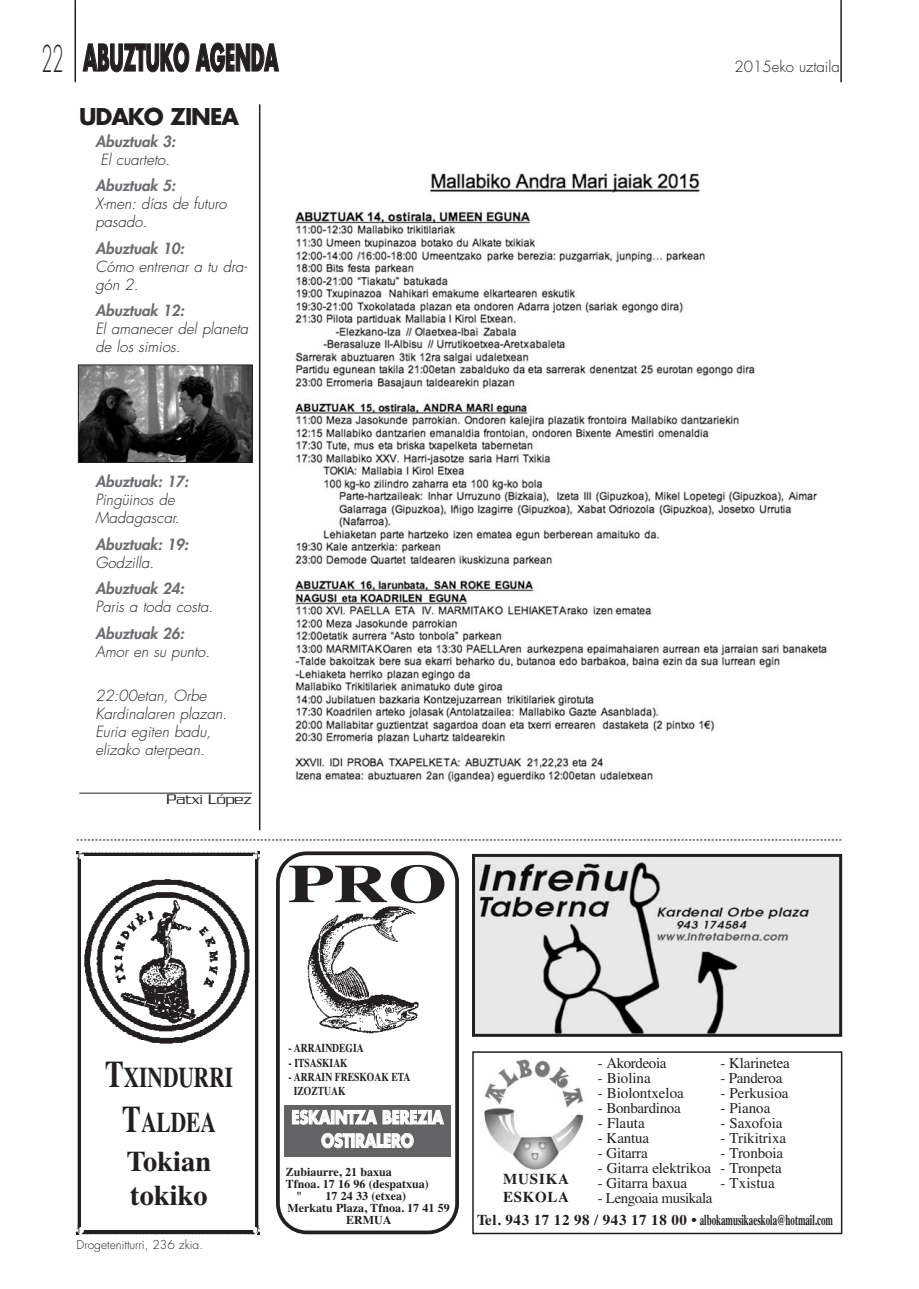
<style>
.page{position:relative;width:919px;height:1289px;background:#fff}
.page>*{position:absolute;margin:0;border:0;box-sizing:border-box;transform-origin:0 0}
.t1{font:700 53.85px "Times";color:#231f20;scale:1.4 1}
.t2{font:700 36px "Futura";color:#231f20;scale:.5 1}
.t3{font:300 36px "Futura";color:#231f20;scale:.5 1}
.t4{font:700 28.5px/45px "Times";color:#231f20;text-align:center;scale:.75 1}
.t5{font:700 28.5px/34.2px "Times";color:#231f20}
.t6{font:700 22.5px "Futura";letter-spacing:-.05em;color:#231f20}
.t7{font:700 18px/23.4px "Futura";color:#fff;text-align:center;scale:.8 1}
.t8{font:italic 300 15px/18px "Futura";color:#231f20}
.t9{font:15px "Times";letter-spacing:-.01em;color:#231f20}
.t10{font:italic 800 15px "Futura";color:#6c6d70}
.t11{font:700 15px "Times";letter-spacing:-.005em;color:#231f20}
.t12{font:15px "Times";letter-spacing:-.03em;color:#231f20}
.t13{font:300 15px "Futura";color:#231f20}
.t14{font:700 15px/18px "Times";letter-spacing:.05em;color:#231f20}
.t15{font:300 15px "Serpentine";color:#231f20}
.t16{font:700 12px/12px "Times";color:#231f20;text-align:center}
.t17{font:700 12px/14.4px "Times";color:#231f20;scale:.8 1}
.t18{font:300 12px "Futura";color:#231f20}
.s1{font-size:37.5px}
</style>
<div class="page">
<hr style="left:74px;top:1px;width:2px;height:81px;background:#231f20">
<hr style="left:840px;top:1px;width:1px;height:81px;background:#231f20">
<svg style="left:77px;top:839px;width:764px;height:1px"></svg>
<svg style="left:276px;top:851px;width:183px;height:383px"></svg>
<div style="left:284px;top:1105px;width:166px;height:51px;background:#636366"></div>
<img style="left:84px;top:879px;width:166px;height:165px">
<svg style="left:77px;top:851px;width:183px;height:8px"></svg>
<img style="left:256px;top:859px;width:3px;height:367px">
<svg style="left:77px;top:1226px;width:183px;height:8px"></svg>
<img style="left:77px;top:859px;width:3px;height:367px">
<img style="left:476px;top:857px;width:362px;height:175px">
<div style="left:472px;top:853px;width:370px;height:183px;border:3px solid #231f20"></div>
<img style="left:484px;top:1059px;width:100px;height:111px">
<div style="left:472px;top:1051px;width:370px;height:183px;border:2px solid #231f20"></div>
<hr style="left:79px;top:792px;width:173px;height:1px;background:#231f20">
<hr style="left:259px;top:104px;width:1px;height:726px;background:#231f20">
<img style="left:80px;top:366px;width:171px;height:95px">
<div style="left:78px;top:364px;width:175px;height:99px;border:1px solid #231f20"></div>
<img style="left:295px;top:173px;width:532px;height:610px">
<h2 class="t3" style="left:41px;top:42px;width:46px">22</h2>
<h2 class="t2" style="left:83px;top:41px;width:392px">ABUZTUKO AGENDA</h2>
<h3 class="t6" style="left:79px;top:106px;width:161px">UDAKO ZINEA</h3>
<p class="t10" style="left:95px;top:133px;width:84px">Abuztuak 3:</p>
<p class="t8" style="left:100px;top:151px;width:74px">El cuarteto.</p>
<p class="t10" style="left:95px;top:178px;width:84px">Abuztuak 5:</p>
<p class="t8" style="left:95px;top:196px;width:135px">X-men: días de futuro pasado.</p>
<p class="t10" style="left:95px;top:240px;width:93px">Abuztuak 10:</p>
<p class="t8" style="left:95px;top:258px;width:155px">Cómo entrenar a tu dra&shy;gón 2.</p>
<p class="t10" style="left:95px;top:303px;width:93px">Abuztuak 12:</p>
<p class="t8" style="left:95px;top:321px;width:157px">El amanecer del planeta de los simios.</p>
<p class="t10" style="left:95px;top:473px;width:97px">Abuztuak: 17:</p>
<p class="t8" style="left:95px;top:491px;width:88px">Pingüinos de<br>Madagascar.</p>
<p class="t10" style="left:95px;top:536px;width:97px">Abuztuak: 19:</p>
<p class="t8" style="left:95px;top:554px;width:63px">Godzilla.</p>
<p class="t10" style="left:95px;top:580px;width:93px">Abuztuak 24:</p>
<p class="t8" style="left:95px;top:598px;width:122px">Paris a toda costa.</p>
<p class="t10" style="left:95px;top:625px;width:93px">Abuztuak 26:</p>
<p class="t8" style="left:95px;top:643px;width:119px">Amor en su punto.</p>
<p class="t8" style="left:95px;top:687px;width:136px">22:00etan, Orbe<br>Kardinalaren plazan.<br>Euria egiten badu, elizako aterpean.</p>
<p class="t15" style="left:167px;top:794px;width:87px">Patxi López</p>
<h1 class="t1" style="left:288px;top:865px;width:115px">PRO</h1>
<p class="t13" style="left:734px;top:59px;width:107px">2015eko uztaila</p>
<h3 class="t4" style="left:105px;top:1057px;width:172px"><span class="s1">T</span>XINDURRI<br><span class="s1">T</span>ALDEA</h3>
<h3 class="t5" style="left:127px;top:1146px;width:86px">Tokian tokiko</h3>
<p class="t18" style="left:77px;top:1238px;width:128px">Drogetenitturri, 236 zkia.</p>
<p class="t17" style="left:288px;top:1042px;width:95px">- ARRAINDEGIA</p>
<p class="t17" style="left:288px;top:1056px;width:75px">- ITSASKIAK</p>
<p class="t17" style="left:294px;top:1070px;width:147px;text-indent:-5px">- ARRAIN FRESKOAK ETA<br>IZOZTUAK</p>
<p class="t7" style="left:291px;top:1107px;width:191px">ESKAINTZA BEREZIA<br>OSTIRALERO</p>
<p class="t16" style="left:286px;top:1166px;width:108px">Zubiaurre, 21 baxua</p>
<p class="t16" style="left:286px;top:1178px;width:144px">Tfnoa. 17 16 96 (despatxua)</p>
<p class="t16" style="left:295px;top:1190px;width:8px">"</p>
<p class="t16" style="left:287px;top:1190px;width:164px">17 24 33 (etxea)<br>Merkatu Plaza, Tfnoa. 17 41 59<br>ERMUA</p>
<p class="t9" style="left:720px;top:1057px;width:71px">- Klarinetea</p>
<p class="t9" style="left:720px;top:1072px;width:63px">- Panderoa</p>
<p class="t9" style="left:720px;top:1087px;width:69px">- Perkusioa</p>
<p class="t9" style="left:720px;top:1102px;width:51px">- Pianoa</p>
<p class="t9" style="left:720px;top:1117px;width:63px">- Saxofoia</p>
<p class="t9" style="left:720px;top:1132px;width:67px">- Trikitrixa</p>
<p class="t9" style="left:720px;top:1147px;width:64px">- Tronboia</p>
<p class="t9" style="left:720px;top:1162px;width:63px">- Tronpeta</p>
<p class="t9" style="left:720px;top:1177px;width:56px">- Txistua</p>
<p class="t11" style="left:477px;top:1214px;width:357px">Tel. 943 17 12 98 / 943 17 18 00 • albokamusikaeskola@hotmail.com</p>
<p class="t12" style="left:597px;top:1057px;width:70px">- Akordeoia</p>
<p class="t9" style="left:597px;top:1072px;width:54px">- Biolina</p>
<p class="t9" style="left:597px;top:1087px;width:87px">- Biolontxeloa</p>
<p class="t9" style="left:597px;top:1102px;width:84px">- Bonbardinoa</p>
<p class="t9" style="left:597px;top:1117px;width:48px">- Flauta</p>
<p class="t9" style="left:597px;top:1132px;width:53px">- Kantua</p>
<p class="t9" style="left:597px;top:1147px;width:51px">- Gitarra</p>
<p class="t9" style="left:597px;top:1162px;width:115px">- Gitarra elektrikoa</p>
<p class="t9" style="left:597px;top:1177px;width:91px">- Gitarra baxua</p>
<p class="t12" style="left:597px;top:1192px;width:116px">- Lengoaia musikala</p>
<p class="t14" style="left:503px;top:1170px;width:67px">MUSIKA<br>ESKOLA</p>
</div>
